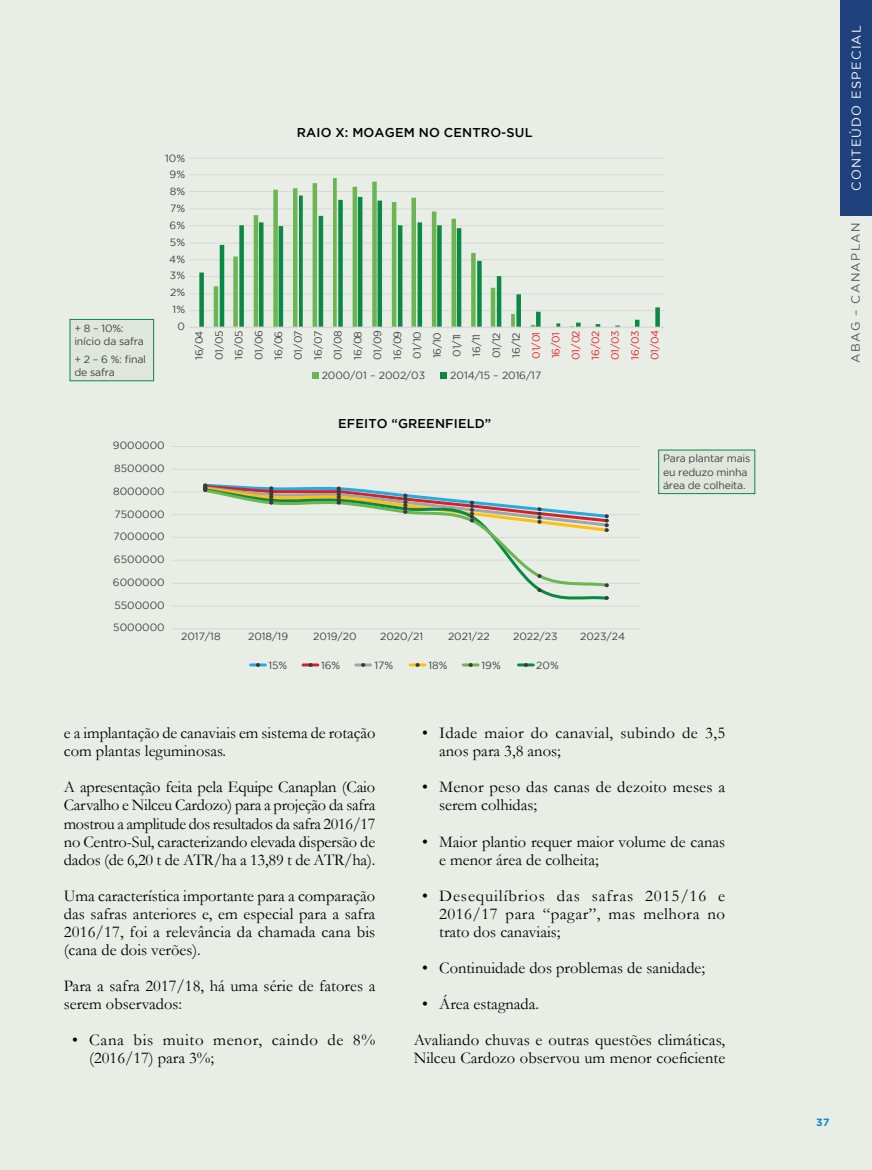
<style>
.page{position:relative;width:872px;height:1170px;background:#fff}
.page>*{position:absolute;margin:0;border:0;box-sizing:border-box;transform-origin:0 0}
.t1{font:16.5px/18px "Garamond";color:#000}
.t2{font:16.5px/18px "Garamond";letter-spacing:.02em;color:#000}
.t3{font:16.5px/18px "Garamond";letter-spacing:.035em;color:#000}
.t4{font:500 12.75px "Gotham";letter-spacing:.015em;color:#000}
.t5{font:12.75px "Gotham";letter-spacing:.095em;color:#fff}
.t6{font:12px "Gotham";letter-spacing:.115em;color:#515254}
.t7{font:10.5px "Gotham";color:#414042}
.t8{font:10.5px/19.8px "Gotham";letter-spacing:-.05em;color:#414042;text-align:center}
.t9{font:10.5px/13.5px "Gotham";letter-spacing:-.02em;color:#414042}
.t10{font:10.5px/19.8px "Gotham";letter-spacing:-.05em;color:#ed1d24}
.t11{font:700 10.5px "Gotham";color:#0e8ece}
</style>
<div class="page">
<div style="left:0;top:0;width:872px;height:1169px;background:#e8eee6"></div>
<div style="left:840px;top:0;width:32px;height:216px;background:#1e407b"></div>
<div style="left:70px;top:319px;width:84px;height:62px;background:#dfe7dc"></div>
<div style="left:70px;top:319px;width:84px;height:62px;border:1px solid #0a8944"></div>
<div style="left:658px;top:450px;width:97px;height:43px;background:#dfe7dc"></div>
<div style="left:658px;top:450px;width:97px;height:44px;border:1px solid #0a8944"></div>
<hr style="left:172px;top:446px;width:469px;height:1px;background:#d8d8d8">
<hr style="left:172px;top:469px;width:469px;height:1px;background:#d8d8d8">
<hr style="left:172px;top:491px;width:469px;height:1px;background:#d8d8d8">
<hr style="left:172px;top:514px;width:469px;height:1px;background:#d8d8d8">
<hr style="left:172px;top:537px;width:469px;height:1px;background:#d8d8d8">
<hr style="left:172px;top:559px;width:469px;height:1px;background:#d8d8d8">
<hr style="left:172px;top:583px;width:469px;height:1px;background:#d8d8d8">
<hr style="left:172px;top:605px;width:469px;height:1px;background:#d8d8d8">
<hr style="left:172px;top:628px;width:469px;height:1px;background:#d8d8d8">
<svg style="left:202px;top:591px;width:408px;height:16px"></svg>
<svg style="left:202px;top:533px;width:408px;height:58px"></svg>
<hr style="left:250px;top:663px;width:15px;height:3px;background:#27aae1">
<svg style="left:256px;top:663px;width:4px;height:4px"></svg>
<hr style="left:303px;top:663px;width:15px;height:3px;background:#d2232a">
<svg style="left:308px;top:663px;width:4px;height:4px"></svg>
<hr style="left:356px;top:663px;width:14px;height:3px;background:#a4a5a5">
<svg style="left:361px;top:663px;width:4px;height:4px"></svg>
<hr style="left:410px;top:663px;width:15px;height:3px;background:#fec00f">
<svg style="left:415px;top:663px;width:5px;height:4px"></svg>
<hr style="left:463px;top:663px;width:15px;height:3px;background:#6db553">
<svg style="left:468px;top:663px;width:5px;height:4px"></svg>
<hr style="left:518px;top:663px;width:15px;height:3px;background:#0a8944">
<svg style="left:524px;top:663px;width:4px;height:4px"></svg>
<svg style="left:537px;top:574px;width:4px;height:4px"></svg>
<svg style="left:537px;top:588px;width:4px;height:4px"></svg>
<svg style="left:203px;top:483px;width:406px;height:50px"></svg>
<svg style="left:604px;top:583px;width:5px;height:4px"></svg>
<svg style="left:604px;top:596px;width:5px;height:3px"></svg>
<hr style="left:189px;top:158px;width:475px;height:1px;background:#d8d8d8">
<hr style="left:189px;top:174px;width:475px;height:1px;background:#d8d8d8">
<hr style="left:189px;top:191px;width:475px;height:1px;background:#d8d8d8">
<hr style="left:189px;top:208px;width:475px;height:1px;background:#d8d8d8">
<hr style="left:189px;top:225px;width:475px;height:1px;background:#d8d8d8">
<hr style="left:189px;top:243px;width:475px;height:1px;background:#d8d8d8">
<hr style="left:189px;top:259px;width:475px;height:1px;background:#d8d8d8">
<hr style="left:189px;top:276px;width:475px;height:1px;background:#d8d8d8">
<hr style="left:189px;top:293px;width:475px;height:1px;background:#d8d8d8">
<hr style="left:189px;top:310px;width:475px;height:1px;background:#d8d8d8">
<svg style="left:273px;top:178px;width:104px;height:17px"></svg>
<svg style="left:199px;top:195px;width:461px;height:131px"></svg>
<hr style="left:189px;top:326px;width:475px;height:2px;background:#d8d8d8">
<div style="left:312px;top:372px;width:7px;height:7px;background:#6db553"></div>
<div style="left:440px;top:372px;width:7px;height:7px;background:#0a8944"></div>
<p class="t9" style="left:74px;top:321px;width:71px">+ 8 – 10%: início da safra</p>
<p class="t9" style="left:74px;top:352px;width:73px">+ 2 – 6 %: final de safra</p>
<p class="t7" style="left:165px;top:152px;width:21px">10%</p>
<p class="t7" style="left:170px;top:169px;width:17px">9%</p>
<p class="t7" style="left:170px;top:186px;width:17px">8%</p>
<p class="t7" style="left:170px;top:202px;width:17px">7%</p>
<p class="t7" style="left:170px;top:219px;width:17px">6%</p>
<p class="t7" style="left:170px;top:236px;width:17px">5%</p>
<p class="t7" style="left:169px;top:253px;width:17px">4%</p>
<p class="t7" style="left:170px;top:270px;width:17px">3%</p>
<p class="t7" style="left:170px;top:287px;width:17px">2%</p>
<p class="t7" style="left:173px;top:303px;width:14px">1%</p>
<p class="t7" style="left:178px;top:320px;width:9px">0</p>
<p class="t4" style="left:297px;top:125px;width:237px">RAIO X: MOAGEM NO CENTRO-SUL</p>
<p class="t8" style="left:189px;top:360px;width:31px;rotate:-90deg">16/04<br>01/05<br>16/05<br>01/06<br>16/06<br>01/07<br>16/07<br>01/08<br>16/08<br>01/09<br>16/09<br>01/10<br>16/10<br>01/11<br>16/11<br>01/12<br>16/12</p>
<p class="t10" style="left:526px;top:360px;width:32px;rotate:-90deg">01/01<br>16/01<br>01/02<br>16/02<br>01/03<br>16/03<br>01/04</p>
<p class="t7" style="left:322px;top:370px;width:105px">2000/01 – 2002/03</p>
<p class="t7" style="left:450px;top:370px;width:93px">2014/15 – 2016/17</p>
<p class="t7" style="left:113px;top:439px;width:53px">9000000</p>
<p class="t7" style="left:114px;top:462px;width:52px">8500000</p>
<p class="t7" style="left:113px;top:485px;width:53px">8000000</p>
<p class="t7" style="left:114px;top:508px;width:52px">7500000</p>
<p class="t7" style="left:113px;top:530px;width:53px">7000000</p>
<p class="t7" style="left:114px;top:553px;width:52px">6500000</p>
<p class="t7" style="left:113px;top:576px;width:53px">6000000</p>
<p class="t7" style="left:114px;top:599px;width:52px">5500000</p>
<p class="t4" style="left:338px;top:416px;width:155px">EFEITO “GREENFIELD”</p>
<p class="t9" style="left:663px;top:451px;width:89px">Para plantar mais eu reduzo minha área de colheita.</p>
<p class="t7" style="left:113px;top:621px;width:53px">5000000</p>
<p class="t7" style="left:181px;top:630px;width:41px">2017/18</p>
<p class="t7" style="left:248px;top:630px;width:42px">2018/19</p>
<p class="t7" style="left:313px;top:630px;width:45px">2019/20</p>
<p class="t7" style="left:380px;top:630px;width:44px">2020/21</p>
<p class="t7" style="left:448px;top:630px;width:43px">2021/22</p>
<p class="t7" style="left:513px;top:630px;width:46px">2022/23</p>
<p class="t7" style="left:580px;top:630px;width:47px">2023/24</p>
<p class="t7" style="left:268px;top:659px;width:20px">15%</p>
<p class="t7" style="left:321px;top:659px;width:21px">16%</p>
<p class="t7" style="left:374px;top:659px;width:20px">17%</p>
<p class="t7" style="left:428px;top:659px;width:21px">18%</p>
<p class="t7" style="left:481px;top:659px;width:21px">19%</p>
<p class="t7" style="left:536px;top:659px;width:24px">20%</p>
<p class="t1" style="left:64px;top:724px;width:313px">e a implantação de canaviais em sistema de rotação com plantas leguminosas.</p>
<p class="t1" style="left:64px;top:778px;width:313px;text-align:justify">A apresentação feita pela Equipe Canaplan (Caio Carvalho e Nilceu Cardozo) para a projeção da safra mostrou a amplitude dos resultados da safra 2016/17 no Centro-Sul, caracterizando elevada dispersão de dados (de 6,20 t de ATR/ha a 13,89 t de ATR/ha).</p>
<p class="t1" style="left:64px;top:886px;width:313px;text-align:justify">Uma característica importante para a comparação das safras anteriores e, em especial para a safra 2016/17, foi a relevância da chamada cana bis (cana de dois verões).</p>
<p class="t1" style="left:64px;top:976px;width:313px">Para a safra 2017/18, há uma série de fatores a serem observados:</p>
<p class="t3" style="left:89px;top:1030px;width:287px;text-indent:-17px">• Cana bis muito menor, caindo de 8% (2016/17) para 3%;</p>
<p class="t2" style="left:439px;top:724px;width:288px;text-indent:-17px">• Idade maior do canavial, subindo de 3,5 anos para 3,8 anos;</p>
<p class="t1" style="left:439px;top:778px;width:288px;text-indent:-17px">• Menor peso das canas de dezoito meses a serem colhidas;</p>
<p class="t1" style="left:439px;top:832px;width:287px;text-indent:-17px">• Maior plantio requer maior volume de canas e menor área de colheita;</p>
<p class="t1" style="left:439px;top:886px;width:287px;text-align:justify;text-indent:-17px">• Desequilíbrios das safras 2015/16 e 2016/17 para “pagar”, mas melhora no trato dos canaviais;</p>
<p class="t1" style="left:422px;top:958px;width:284px">• Continuidade dos problemas de sanidade;</p>
<p class="t1" style="left:414px;top:985px;width:313px;line-height:36px;text-indent:9px">• Área estagnada.<br>Avaliando chuvas e outras questões climáticas,</p>
<p class="t1" style="left:414px;top:1048px;width:313px">Nilceu Cardozo observou um menor coeficiente</p>
<p class="t5" style="left:849px;top:191px;width:167px;rotate:-90deg">CONTEÚDO ESPECIAL</p>
<p class="t6" style="left:849px;top:363px;width:142px;rotate:-90deg">ABAG – CANAPLAN</p>
<p class="t11" style="left:816px;top:1116px;width:15px">37</p>
</div>
